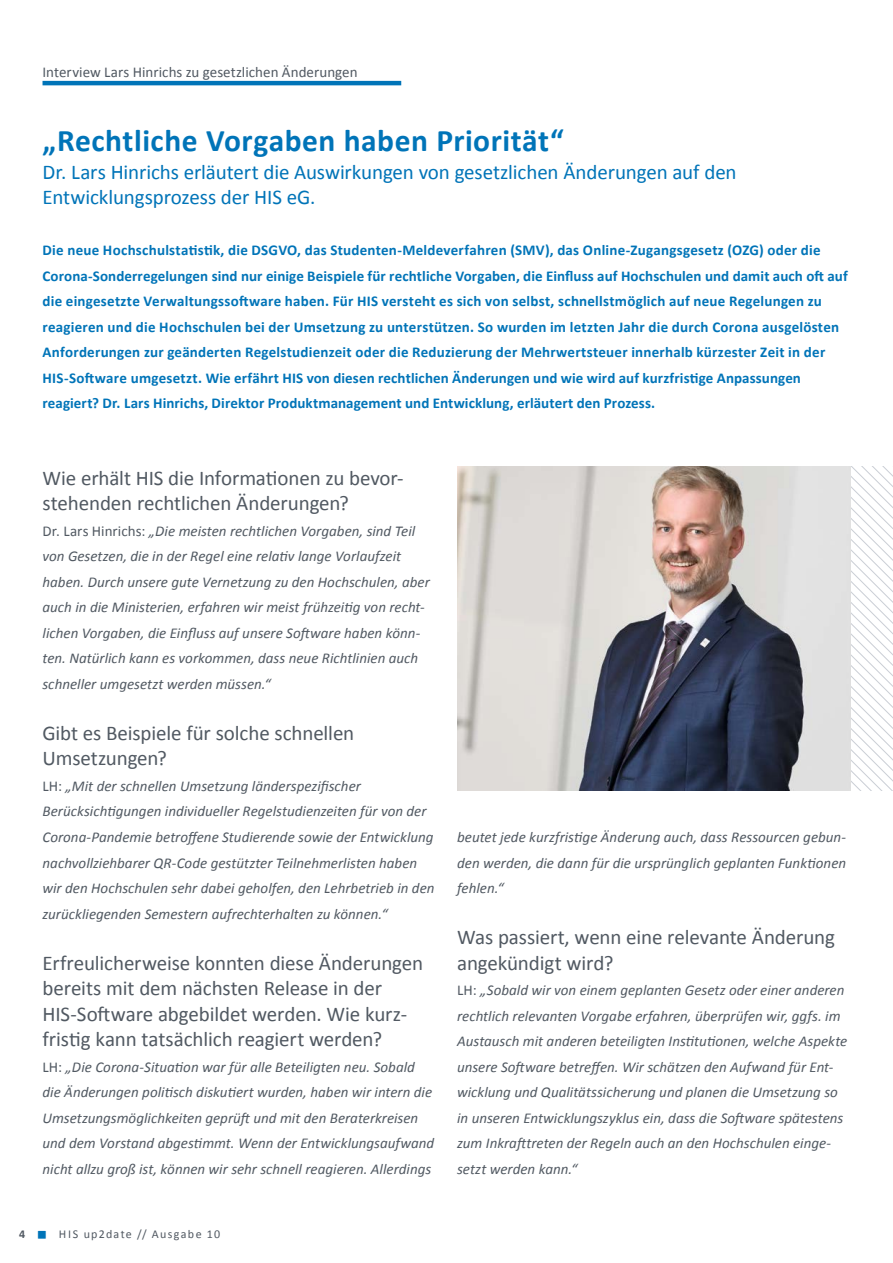
<style>
.page{position:relative;width:893px;height:1263px;background:#fff}
.page>*{position:absolute;margin:0;border:0;box-sizing:border-box;transform-origin:0 0}
.t1{font:700 31.5px "Calibri";letter-spacing:.015em;color:#0074b8}
.t2{font:21px/25.5px "Calibri";letter-spacing:-.005em;color:#515962}
.t3{font:21px/25.5px "Calibri";letter-spacing:-.005em;color:#0074b8}
.t4{font:italic 15px/25.5px "Calibri";color:#515962}
.t5{font:700 15px/25.5px "Calibri";letter-spacing:.015em;color:#0074b8}
.t6{font:15px "Calibri";color:#515962}
.t7{font:12px "Calibri";letter-spacing:.11em;color:#515962}
.t8{font:700 12px "Calibri";color:#515962}
.s1{font-style:normal}
</style>
<div class="page">
<svg style="left:850px;top:467px;width:43px;height:324px"></svg>
<hr style="left:43px;top:81px;width:358px;height:4px;background:#0074b8">
<img style="left:457px;top:467px;width:393px;height:323px">
<p class="t6" style="left:43px;top:62px;width:317px">Interview Lars Hinrichs zu gesetzlichen Änderungen</p>
<h1 class="t1" style="left:43px;top:121px;width:523px">„Rechtliche Vorgaben haben Priorität“</h1>
<h2 class="t3" style="left:43px;top:159px;width:696px">Dr. Lars Hinrichs erläutert die Auswirkungen von gesetzlichen Änderungen auf den<br>Entwicklungsprozess der HIS eG.</h2>
<p class="t5" style="left:43px;top:237px;width:807px">Die neue Hochschulstatistik, die DSGVO, das Studenten-Meldeverfahren (SMV), das Online-Zugangsgesetz (OZG) oder die Corona-Sonderregelungen sind nur einige Beispiele für rechtliche Vorgaben, die Einfluss auf Hochschulen und damit auch oft auf die eingesetzte Verwaltungssoftware haben. Für HIS versteht es sich von selbst, schnellstmöglich auf neue Regelungen zu reagieren und die Hochschulen bei der Umsetzung zu unterstützen. So wurden im letzten Jahr die durch Corona ausgelösten Anforderungen zur geänderten Regelstudienzeit oder die Reduzierung der Mehrwertsteuer innerhalb kürzester Zeit in der HIS-Software umgesetzt. Wie erfährt HIS von diesen rechtlichen Änderungen und wie wird auf kurzfristige Anpassungen reagiert? Dr. Lars Hinrichs, Direktor Produktmanagement und Entwicklung, erläutert den Prozess.</p>
<h2 class="t2" style="left:43px;top:465px;width:361px">Wie erhält HIS die Informationen zu bevor&shy;stehenden rechtlichen Änderungen?</h2>
<p class="t4" style="left:43px;top:517px;width:389px"><span class="s1">Dr. Lars Hinrichs:</span> „Die meisten rechtlichen Vorgaben, sind Teil von Gesetzen, die in der Regel eine relativ lange Vorlaufzeit haben. Durch unsere gute Vernetzung zu den Hochschulen, aber auch in die Ministerien, erfahren wir meist frühzeitig von recht&shy;lichen Vorgaben, die Einfluss auf unsere Software haben könn&shy;ten. Natürlich kann es vorkommen, dass neue Richtlinien auch schneller umgesetzt werden müssen.“</p>
<h2 class="t2" style="left:43px;top:720px;width:313px">Gibt es Beispiele für solche schnellen<br>Umsetzungen?</h2>
<p class="t4" style="left:43px;top:773px;width:393px"><span class="s1">LH:</span> „Mit der schnellen Umsetzung länderspezifischer Berücksichtigungen individueller Regelstudienzeiten für von der Corona-Pandemie betroffene Studierende sowie der Entwicklung nachvollziehbarer QR-Code gestützter Teilnehmerlisten haben wir den Hochschulen sehr dabei geholfen, den Lehrbetrieb in den zurückliegenden Semestern aufrechterhalten zu können.“</p>
<h2 class="t2" style="left:43px;top:950px;width:382px">Erfreulicherweise konnten diese Änderungen bereits mit dem nächsten Release in der HIS-Software abgebildet werden. Wie kurz&shy;fristig kann tatsächlich reagiert werden?</h2>
<p class="t4" style="left:43px;top:1053px;width:393px"><span class="s1">LH:</span> „Die Corona-Situation war für alle Beteiligten neu. Sobald die Änderungen politisch diskutiert wurden, haben wir intern die Umsetzungsmöglichkeiten geprüft und mit den Beraterkreisen und dem Vorstand abgestimmt. Wenn der Entwicklungsaufwand nicht allzu groß ist, können wir sehr schnell reagieren. Allerdings</p>
<p class="t8" style="left:19px;top:1226px;width:8px">4</p>
<p class="t7" style="left:59px;top:1226px;width:163px">HIS up2date // Ausgabe 10</p>
<p class="t4" style="left:457px;top:824px;width:391px;text-align:justify">beutet jede kurzfristige Änderung auch, dass Ressourcen gebun&shy;den werden, die dann für die ursprünglich geplanten Funktionen fehlen.“</p>
<h2 class="t2" style="left:457px;top:924px;width:379px">Was passiert, wenn eine relevante Änderung angekündigt wird?</h2>
<p class="t4" style="left:457px;top:977px;width:392px"><span class="s1">LH:</span> „Sobald wir von einem geplanten Gesetz oder einer anderen rechtlich relevanten Vorgabe erfahren, überprüfen wir, ggfs. im Austausch mit anderen beteiligten Institutionen, welche Aspekte unsere Software betreffen. Wir schätzen den Aufwand für Ent&shy;wicklung und Qualitätssicherung und planen die Umsetzung so in unseren Entwicklungszyklus ein, dass die Software spätestens zum Inkrafttreten der Regeln auch an den Hochschulen einge&shy;setzt werden kann.“</p>
</div>
